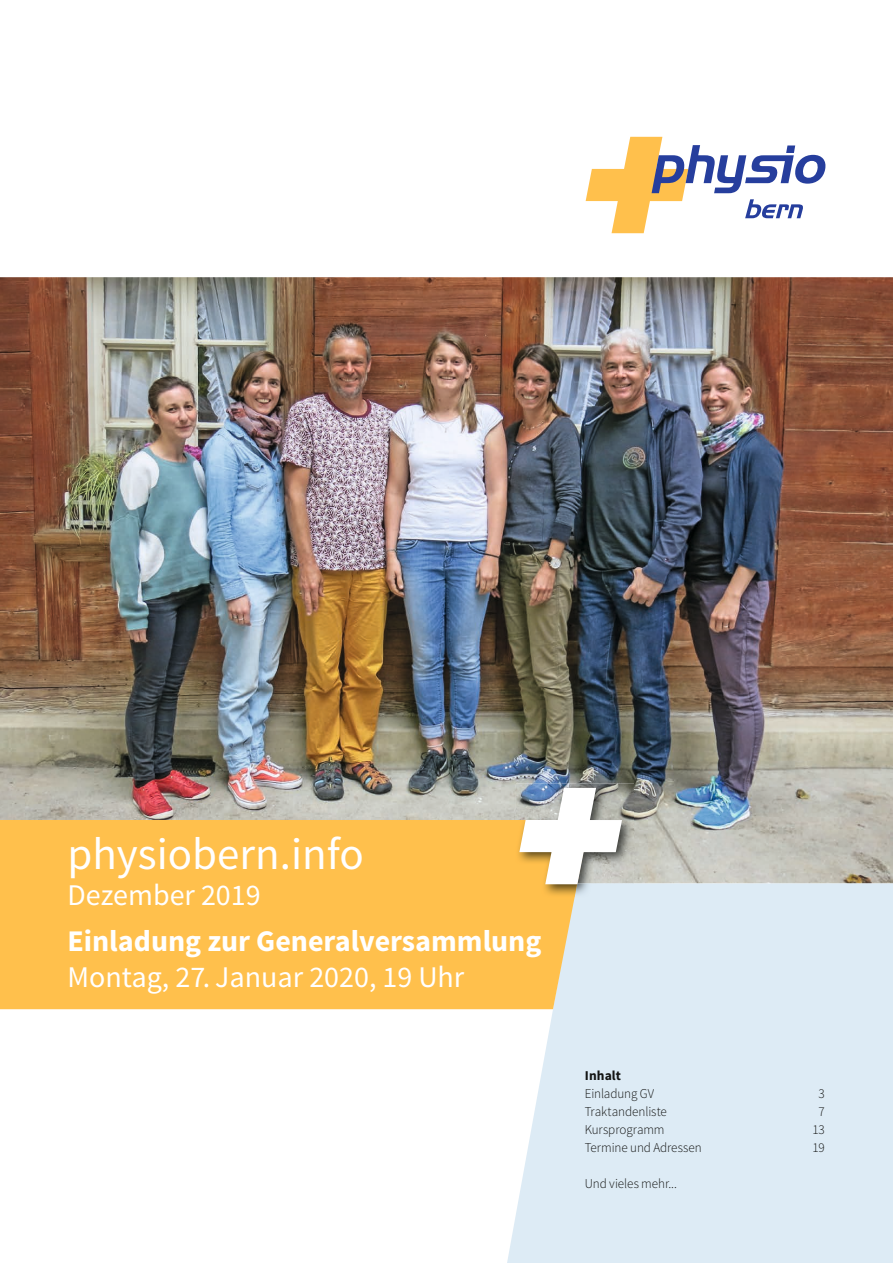
<style>
.page{position:relative;width:893px;height:1263px;background:#fff}
.page>*{position:absolute;margin:0;border:0;box-sizing:border-box;transform-origin:0 0}
.t1{font:45px "Source Sans Pro";color:#fff}
.t2{font:30px "Source Sans Pro";color:#fff}
.t3{font:700 30px "Source Sans Pro";color:#fff}
.t4{font:300 13.5px "Source Sans Pro";letter-spacing:-.005em;color:#131413}
.t5{font:700 13.5px "Source Sans Pro";letter-spacing:.01em;color:#131413}
</style>
<div class="page">
<img style="left:0;top:277px;width:893px;height:606px">
<svg style="left:586px;top:137px;width:240px;height:96px"></svg>
<div style="left:503px;top:883px;width:390px;height:380px;background:#ddebf5"></div>
<div style="left:0;top:820px;width:589px;height:189px;background:#ffc04c"></div>
<img style="left:516px;top:784px;width:118px;height:99px">
<img style="left:589px;top:883px;width:45px;height:14px">
<img style="left:516px;top:820px;width:73px;height:77px">
<svg style="left:519px;top:788px;width:103px;height:96px"></svg>
<h1 class="t1" style="left:68px;top:826px;width:298px">physiobern.info</h1>
<h2 class="t2" style="left:68px;top:876px;width:195px">Dezember 2019</h2>
<h2 class="t3" style="left:68px;top:922px;width:475px">Einladung zur Generalversammlung</h2>
<h2 class="t2" style="left:68px;top:958px;width:398px">Montag, 27. Januar 2020, 19 Uhr</h2>
<p class="t5" style="left:585px;top:1067px;width:38px">Inhalt</p>
<p class="t4" style="left:585px;top:1085px;width:71px">Einladung GV</p>
<p class="t4" style="left:819px;top:1085px;width:8px">3</p>
<p class="t4" style="left:585px;top:1103px;width:84px">Traktandenliste</p>
<p class="t4" style="left:819px;top:1103px;width:8px">7</p>
<p class="t4" style="left:585px;top:1121px;width:81px">Kursprogramm</p>
<p class="t4" style="left:812px;top:1121px;width:14px">13</p>
<p class="t4" style="left:585px;top:1139px;width:119px">Termine und Adressen</p>
<p class="t4" style="left:812px;top:1139px;width:14px">19</p>
<p class="t4" style="left:585px;top:1175px;width:94px">Und vieles mehr...</p>
</div>
